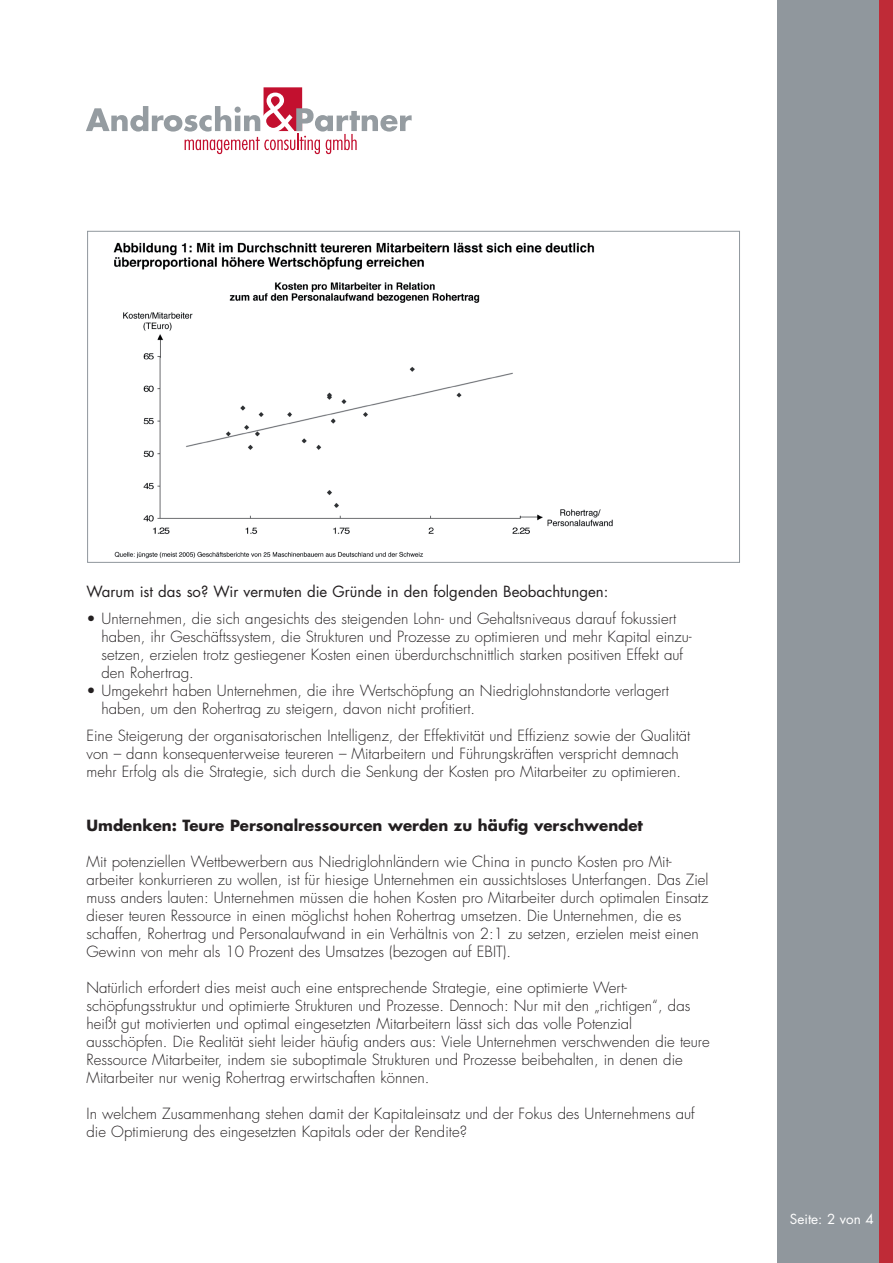
<style>
.page{position:relative;width:893px;height:1263px;background:#fff}
.page>*{position:absolute;margin:0;border:0;box-sizing:border-box;transform-origin:0 0}
.t1{font:300 15px/18px "Futura";color:#231f20}
.t2{font:15px "Futura";color:#231f20}
.t3{font:700 15px "Futura";color:#231f20}
.t4{font:13.5px "Futura";color:#fff}
</style>
<div class="page">
<svg style="left:86px;top:87px;width:326px;height:67px"></svg>
<div style="left:778px;top:0;width:102px;height:1263px;background:#90979d"></div>
<div style="left:880px;top:0;width:13px;height:1263px;background:#bf2b37"></div>
<img style="left:87px;top:230px;width:531px;height:329px">
<p class="t2" style="left:87px;top:581px;width:523px">Warum ist das so? Wir vermuten die Gründe in den folgenden Beobachtungen:</p>
<p class="t1" style="left:102px;top:610px;width:592px;text-indent:-15px">• Unternehmen, die sich angesichts des steigenden Lohn- und Gehaltsniveaus darauf fokussiert haben, ihr Geschäftssystem, die Strukturen und Prozesse zu optimieren und mehr Kapital einzu&shy;setzen, erzielen trotz gestiegener Kosten einen überdurchschnittlich starken positiven Effekt auf den Rohertrag.</p>
<p class="t1" style="left:102px;top:682px;width:569px;text-indent:-15px">• Umgekehrt haben Unternehmen, die ihre Wertschöpfung an Niedriglohnstandorte verlagert haben, um den Rohertrag zu steigern, davon nicht profitiert.</p>
<p class="t1" style="left:87px;top:727px;width:605px">Eine Steigerung der organisatorischen Intelligenz, der Effektivität und Effizienz sowie der Qualität von – dann konsequenterweise teureren – Mitarbeitern und Führungskräften verspricht demnach mehr Erfolg als die Strategie, sich durch die Senkung der Kosten pro Mitarbeiter zu optimieren.</p>
<p class="t3" style="left:87px;top:815px;width:558px">Umdenken: Teure Personalressourcen werden zu häufig verschwendet</p>
<p class="t1" style="left:87px;top:853px;width:624px">Mit potenziellen Wettbewerbern aus Niedriglohnländern wie China in puncto Kosten pro Mit&shy;arbeiter konkurrieren zu wollen, ist für hiesige Unternehmen ein aussichtsloses Unterfangen. Das Ziel muss anders lauten: Unternehmen müssen die hohen Kosten pro Mitarbeiter durch optimalen Einsatz dieser teuren Ressource in einen möglichst hohen Rohertrag umsetzen. Die Unternehmen, die es schaffen, Rohertrag und Personalaufwand in ein Verhältnis von 2:1 zu setzen, erzielen meist einen Gewinn von mehr als 10 Prozent des Umsatzes (bezogen auf EBIT).</p>
<p class="t1" style="left:87px;top:979px;width:625px">Natürlich erfordert dies meist auch eine entsprechende Strategie, eine optimierte Wert&shy;schöpfungsstruktur und optimierte Strukturen und Prozesse. Dennoch: Nur mit den „richtigen“, das heißt gut motivierten und optimal eingesetzten Mitarbeitern lässt sich das volle Potenzial ausschöpfen. Die Realität sieht leider häufig anders aus: Viele Unternehmen verschwenden die teure Ressource Mitarbeiter, indem sie suboptimale Strukturen und Prozesse beibehalten, in denen die Mitarbeiter nur wenig Rohertrag erwirtschaften können.</p>
<p class="t1" style="left:87px;top:1105px;width:610px">In welchem Zusammenhang stehen damit der Kapitaleinsatz und der Fokus des Unternehmens auf die Optimierung des eingesetzten Kapitals oder der Rendite?</p>
<p class="t4" style="left:790px;top:1210px;width:85px">Seite: 2 von 4</p>
</div>
